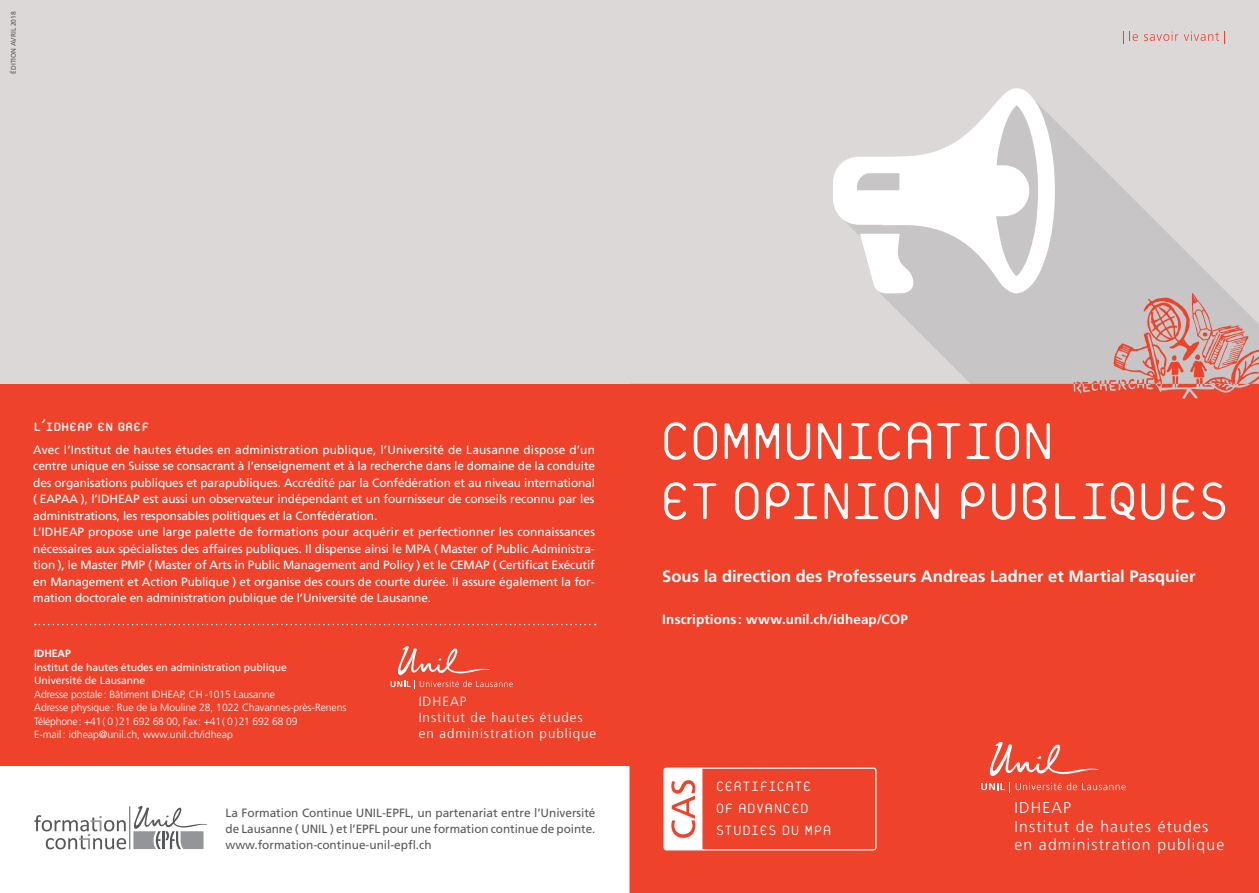
<style>
.page{position:relative;width:1259px;height:893px;background:#fff}
.page>*{position:absolute;margin:0;border:0;box-sizing:border-box;transform-origin:0 0}
.t1{font:100 78px/60px "Platelet";letter-spacing:-.065em;color:#fff}
.t2{font:100 20.25px/21.8px "Platelet";letter-spacing:-.03em;color:#fff}
.t3{font:18px "Platelet";letter-spacing:-.02em;color:#fff}
.t4{font:700 16.5px "Frutiger LT Std";color:#fff}
.t5{font:300 15.75px/18.9px "Frutiger LT Std";letter-spacing:.075em;color:#fff}
.t6{font:700 13.5px "Frutiger LT Std";letter-spacing:.01em;color:#fff}
.t7{font:300 13.35px/16px "Frutiger LT Std";letter-spacing:.075em;color:#fff}
.t8{font:12px/16.5px "Frutiger LT Std";letter-spacing:-.01em;color:#fff}
.t9{font:12px/16px "Frutiger LT Std";letter-spacing:-.005em;color:#57585a;text-align:justify}
.t10{font:300 10.5px/13.5px "Frutiger LT Std";letter-spacing:-.005em;color:#fff}
.t11{font:10.5px/13.5px "Frutiger LT Std";letter-spacing:-.005em;color:#fff}
.t12{font:700 10.5px "Frutiger LT Std";letter-spacing:-.005em;color:#fff}
.t13{font:6.75px "Frutiger LT Std";letter-spacing:-.005em;color:#57585a}
</style>
<div class="page">
<div style="left:0;top:0;width:1259px;height:396px;background:#dcd8d7"></div>
<svg style="left:836px;top:121px;width:390px;height:263px;fill:#c7c5c5"></svg>
<svg style="left:833px;top:88px;width:222px;height:207px"></svg>
<svg style="left:860px;top:234px;width:55px;height:59px"></svg>
<div style="left:629px;top:384px;width:630px;height:509px;background:#ef422b"></div>
<svg style="left:1073px;top:292px;width:186px;height:92px;background:#cfaca7"></svg>
<div style="left:0;top:384px;width:629px;height:381px;background:#ef422b"></div>
<svg style="left:981px;top:742px;width:144px;height:51px;background:#f05844"></svg>
<svg style="left:1123px;top:31px;width:15px;height:13px"></svg>
<svg style="left:1144px;top:31px;width:81px;height:13px"></svg>
<svg style="left:35px;top:624px;width:561px;height:1px"></svg>
<svg style="left:390px;top:646px;width:123px;height:43px"></svg>
<hr style="left:129px;top:806px;width:1px;height:43px;background:#57585a">
<svg style="left:34px;top:815px;width:92px;height:34px"></svg>
<svg style="left:133px;top:806px;width:74px;height:43px"></svg>
<div style="left:663px;top:767px;width:213px;height:83px;border:1px solid #fff;border-radius:2px"></div>
<svg style="left:664px;top:768px;width:38px;height:82px"></svg>
<p class="t13" style="left:9px;top:74px;width:64px;rotate:-90deg">ÉDITION AVRIL 2018</p>
<h3 class="t3" style="left:33px;top:418px;width:117px">L’IDHEAP EN BREF</h3>
<p class="t8" style="left:33px;top:441px;width:563px">Avec l’Institut de hautes études en administration publique, l’Université de Lausanne dispose d’un centre unique en Suisse se consacrant à l’enseignement et à la recherche dans le domaine de la conduite des organisations publiques et parapubliques. Accrédité par la Confédération et au niveau international ( EAPAA ), l’IDHEAP est aussi un observateur indépendant et un fournisseur de conseils reconnu par les administrations, les responsables politiques et la Confédération.<br>L’IDHEAP propose une large palette de formations pour acquérir et perfectionner les connaissances nécessaires aux spécialistes des affaires publiques. Il dispense ainsi le MPA ( Master of Public Administra&shy;tion ), le Master PMP ( Master of Arts in Public Management and Policy ) et le CEMAP ( Certificat Exécutif en Management et Action Publique ) et organise des cours de courte durée. Il assure également la for&shy;mation doctorale en administration publique de l’Université de Lausanne.</p>
<p class="t12" style="left:34px;top:647px;width:38px">IDHEAP</p>
<p class="t11" style="left:34px;top:660px;width:254px">Institut de hautes études en administration publique<br>Université de Lausanne</p>
<p class="t10" style="left:34px;top:687px;width:314px">Adresse postale: Bâtiment IDHEAP, CH -1015 Lausanne<br>Adresse physique: Rue de la Mouline 28, 1022 Chavannes-près-Renens Téléphone: +41( 0 )21 692 68 00, Fax: +41( 0 )21 692 68 09<br>E-mail: idheap@unil.ch, www.unil.ch/idheap</p>
<p class="t7" style="left:419px;top:694px;width:179px">IDHEAP<br>Institut de hautes études en administration publique</p>
<p class="t9" style="left:226px;top:805px;width:371px">La Formation Continue UNIL-EPFL, un partenariat entre l’Université de Lausanne ( UNIL ) et l’EPFL pour une formation continue de pointe. www.formation-continue-unil-epfl.ch</p>
<h1 class="t1" style="left:657px;top:410px;width:575px">COMMUNICATION<br>ETOPINION PUBLIQUES</h1>
<h3 class="t4" style="left:662px;top:567px;width:534px">Sous la direction des Professeurs Andreas Ladner et Martial Pasquier</h3>
<p class="t6" style="left:662px;top:612px;width:247px">Inscriptions : www.unil.ch/idheap/COP</p>
<h2 class="t2" style="left:715px;top:775px;width:118px">CERTIFICATE<br>OF ADVANCED<br>STUDIES DU MPA</h2>
<h3 class="t5" style="left:1014px;top:798px;width:211px">IDHEAP<br>Institut de hautes études en administration publique</h3>
</div>
